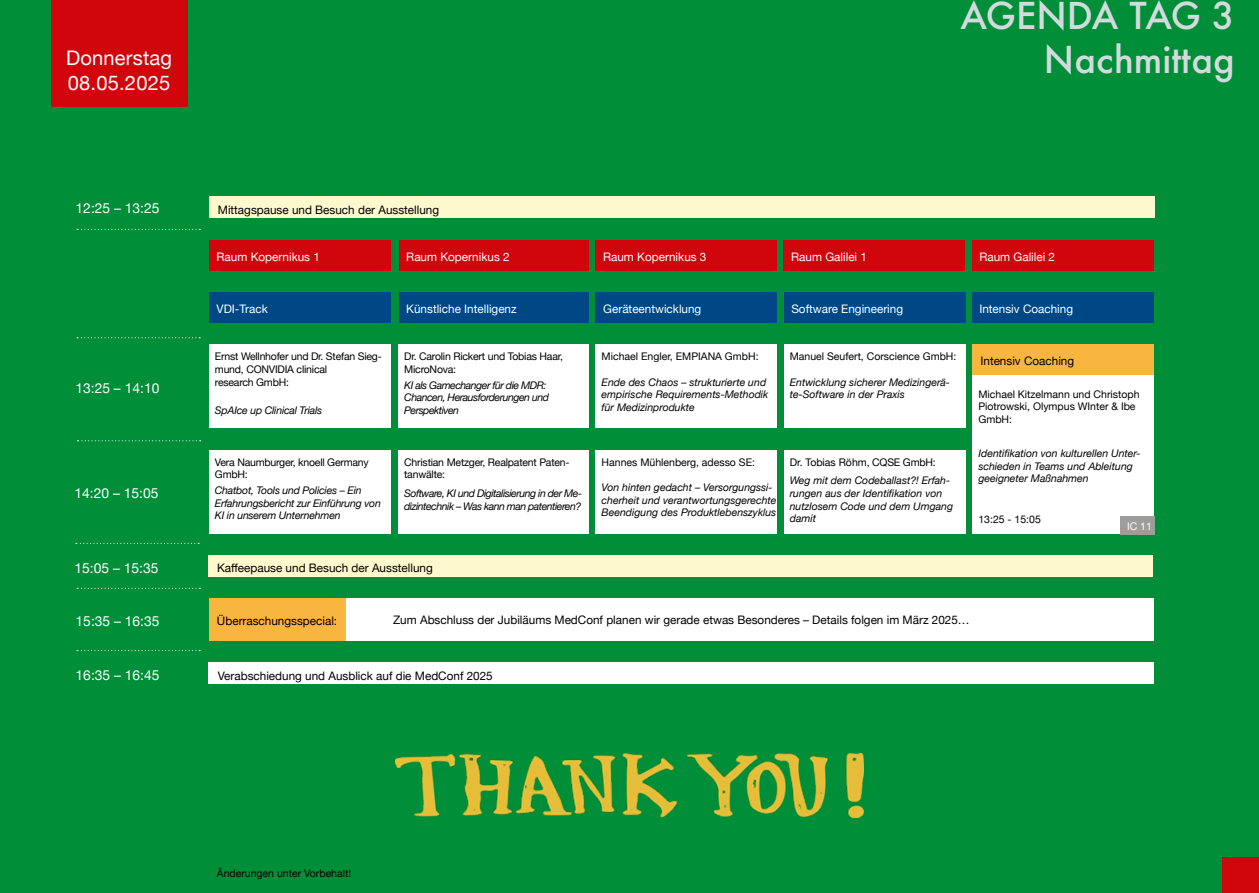
<style>
.page{position:relative;width:1259px;height:893px;background:#008f38}
.page>*{position:absolute;margin:0;border:0;box-sizing:border-box;transform-origin:0 0}
.t1{font:500 36px/43.2px "Futura";color:#d3dadd;text-align:right}
.t2{font:20.1px/24.2px "Helvetica Neue";letter-spacing:.01em;color:#fff}
.t3{font:13.8px "Helvetica Neue";color:#fff}
.t4{font:11.7px "Helvetica Neue";color:#000}
.t5{font:11.7px "Helvetica Neue";color:#fff}
.t6{font:italic 10.5px/12.6px "Helvetica Neue";color:#000}
.t7{font:10.5px/12.6px "Helvetica Neue";letter-spacing:-.02em;color:#000}
.t8{font:10.5px/12.6px "Helvetica Neue";color:#000}
.t9{font:italic 10.5px/12.6px "Helvetica Neue";letter-spacing:-.045em;color:#000}
.t10{font:italic 10.5px/12.6px "Helvetica Neue";letter-spacing:-.02em;color:#000}
.t11{font:10.5px "Helvetica Neue";color:#fff}
</style>
<div class="page">
<svg style="left:77px;top:588px;width:123px;height:1px"></svg>
<svg style="left:77px;top:337px;width:123px;height:1px"></svg>
<svg style="left:77px;top:440px;width:124px;height:1px"></svg>
<svg style="left:77px;top:229px;width:123px;height:1px"></svg>
<svg style="left:77px;top:650px;width:123px;height:1px"></svg>
<div style="left:51px;top:0;width:136px;height:106px;background:#d1050c"></div>
<svg style="left:76px;top:543px;width:123px;height:1px"></svg>
<img style="left:396px;top:754px;width:467px;height:63px">
<div style="left:1222px;top:857px;width:37px;height:36px;background:#d1050c"></div>
<div style="left:209px;top:197px;width:945px;height:21px;background:#fef8cd"></div>
<div style="left:208px;top:555px;width:945px;height:21px;background:#fef8cd"></div>
<div style="left:209px;top:663px;width:945px;height:21px;background:#fff"></div>
<div style="left:209px;top:240px;width:182px;height:30px;background:#d1050c"></div>
<div style="left:209px;top:344px;width:182px;height:84px;background:#fff"></div>
<div style="left:209px;top:292px;width:182px;height:31px;background:#004785"></div>
<div style="left:399px;top:240px;width:189px;height:30px;background:#d1050c"></div>
<div style="left:398px;top:344px;width:190px;height:84px;background:#fff"></div>
<div style="left:399px;top:292px;width:189px;height:31px;background:#004785"></div>
<div style="left:209px;top:450px;width:182px;height:83px;background:#fff"></div>
<div style="left:398px;top:450px;width:190px;height:83px;background:#fff"></div>
<div style="left:595px;top:240px;width:182px;height:30px;background:#d1050c"></div>
<div style="left:595px;top:344px;width:182px;height:84px;background:#fff"></div>
<div style="left:595px;top:292px;width:182px;height:31px;background:#004785"></div>
<div style="left:783px;top:240px;width:182px;height:30px;background:#d1050c"></div>
<div style="left:783px;top:344px;width:182px;height:84px;background:#fff"></div>
<div style="left:972px;top:344px;width:182px;height:190px;background:#fff"></div>
<div style="left:1120px;top:516px;width:34px;height:18px;background:#9d9d9c"></div>
<div style="left:783px;top:292px;width:182px;height:31px;background:#004785"></div>
<div style="left:971px;top:292px;width:182px;height:31px;background:#004785"></div>
<div style="left:971px;top:240px;width:182px;height:30px;background:#d1050c"></div>
<div style="left:595px;top:450px;width:182px;height:83px;background:#fff"></div>
<div style="left:972px;top:344px;width:182px;height:31px;background:#f8b540"></div>
<div style="left:783px;top:450px;width:182px;height:83px;background:#fff"></div>
<div style="left:209px;top:598px;width:945px;height:43px;background:#fff"></div>
<div style="left:209px;top:598px;width:136px;height:43px;background:#f8b540"></div>
<h2 class="t2" style="left:66px;top:47px;width:108px">Donnerstag<br>08.05.2025</h2>
<h1 class="t1" style="left:960px;top:-6px;width:276px">AGENDA TAG 3<br>Nachmittag</h1>
<h3 class="t3" style="left:76px;top:198px;width:85px">12:25 – 13:25</h3>
<h3 class="t3" style="left:75px;top:378px;width:85px">13:25 – 14:10</h3>
<h3 class="t3" style="left:75px;top:483px;width:85px">14:20 – 15:05</h3>
<h3 class="t3" style="left:75px;top:558px;width:85px">15:05 – 15:35</h3>
<h3 class="t3" style="left:76px;top:611px;width:85px">15:35 – 16:35</h3>
<h3 class="t3" style="left:76px;top:665px;width:85px">16:35 – 16:45</h3>
<p class="t4" style="left:218px;top:201px;width:223px">Mittagspause und Besuch der Ausstellung</p>
<p class="t5" style="left:217px;top:248px;width:105px">Raum Kopernikus 1</p>
<p class="t5" style="left:406px;top:248px;width:105px">Raum Kopernikus 2</p>
<p class="t5" style="left:603px;top:248px;width:105px">Raum Kopernikus 3</p>
<p class="t5" style="left:791px;top:248px;width:77px">Raum Galilei 1</p>
<p class="t5" style="left:979px;top:248px;width:77px">Raum Galilei 2</p>
<p class="t5" style="left:216px;top:300px;width:53px">VDI-Track</p>
<p class="t5" style="left:406px;top:300px;width:112px">Künstliche Intelligenz</p>
<p class="t5" style="left:603px;top:300px;width:100px">Geräteentwicklung</p>
<p class="t5" style="left:791px;top:300px;width:113px">Software Engineering</p>
<p class="t5" style="left:979px;top:300px;width:95px">Intensiv Coaching</p>
<p class="t7" style="left:215px;top:351px;width:168px">Ernst Wellnhofer und Dr. Stefan Sieg&shy;mund, CONVIDIA clinical<br>research GmbH:</p>
<p class="t10" style="left:215px;top:404px;width:109px">SpAIce up Clinical Trials</p>
<p class="t7" style="left:215px;top:456px;width:155px">Vera Naumburger, knoell Germany<br>GmbH:</p>
<p class="t10" style="left:215px;top:485px;width:167px">Chatbot, Tools und Policies – Ein<br>Erfahrungsbericht zur Einführung von<br>KI in unserem Unternehmen</p>
<p class="t7" style="left:404px;top:351px;width:160px">Dr. Carolin Rickert und Tobias Haar,<br>MicroNova:</p>
<p class="t9" style="left:404px;top:379px;width:146px">KI als Gamechanger für die MDR:<br>Chancen, Herausforderungen und<br>Perspektiven</p>
<p class="t7" style="left:404px;top:456px;width:167px">Christian Metzger, Realpatent Paten&shy;tanwälte:</p>
<p class="t9" style="left:404px;top:488px;width:179px">Software, KI und Digitalisierung in der Me&shy;dizintechnik – Was kann man patentieren?</p>
<p class="t8" style="left:601px;top:351px;width:158px">Michael Engler, EMPIANA GmbH:</p>
<p class="t6" style="left:601px;top:376px;width:168px">Ende des Chaos – strukturierte und empirische Requirements-Methodik für Medizinprodukte</p>
<p class="t8" style="left:790px;top:351px;width:168px">Manuel Seufert, Corscience GmbH:</p>
<p class="t6" style="left:790px;top:376px;width:162px">Entwicklung sicherer Medizingerä&shy;te-Software in der Praxis</p>
<p class="t8" style="left:601px;top:456px;width:155px">Hannes Mühlenberg, adesso SE:</p>
<p class="t6" style="left:601px;top:482px;width:176px">Von hinten gedacht – Versorgungssi&shy;cherheit und verantwortungsgerechte<br>Beendigung des Produktlebenszyklus</p>
<p class="t8" style="left:790px;top:456px;width:147px">Dr. Tobias Röhm, CQSE GmbH:</p>
<p class="t6" style="left:790px;top:475px;width:165px">Weg mit dem Codeballast?! Erfah&shy;rungen aus der Identifikation von nutzlosem Code und dem Umgang damit</p>
<p class="t4" style="left:980px;top:353px;width:95px">Intensiv Coaching</p>
<p class="t8" style="left:978px;top:388px;width:163px">Michael Kitzelmann und Christoph<br>Piotrowski, Olympus WInter &amp; Ibe<br>GmbH:</p>
<p class="t6" style="left:978px;top:448px;width:164px">Identifikation von kulturellen Unter&shy;schieden in Teams und Ableitung geeigneter Maßnahmen</p>
<p class="t7" style="left:978px;top:514px;width:64px">13:25 - 15:05</p>
<p class="t11" style="left:1127px;top:519px;width:26px">IC 11</p>
<p class="t4" style="left:217px;top:560px;width:217px">Kaffeepause und Besuch der Ausstellung</p>
<p class="t4" style="left:217px;top:612px;width:122px">Überraschungsspecial:</p>
<p class="t4" style="left:393px;top:612px;width:578px">Zum Abschluss der Jubiläums MedConf planen wir gerade etwas Besonderes – Details folgen im März 2025…</p>
<p class="t4" style="left:218px;top:667px;width:276px">Verabschiedung und Ausblick auf die MedConf 2025</p>
<p class="t8" style="left:217px;top:867px;width:136px">Änderungen unter Vorbehalt!</p>
</div>
